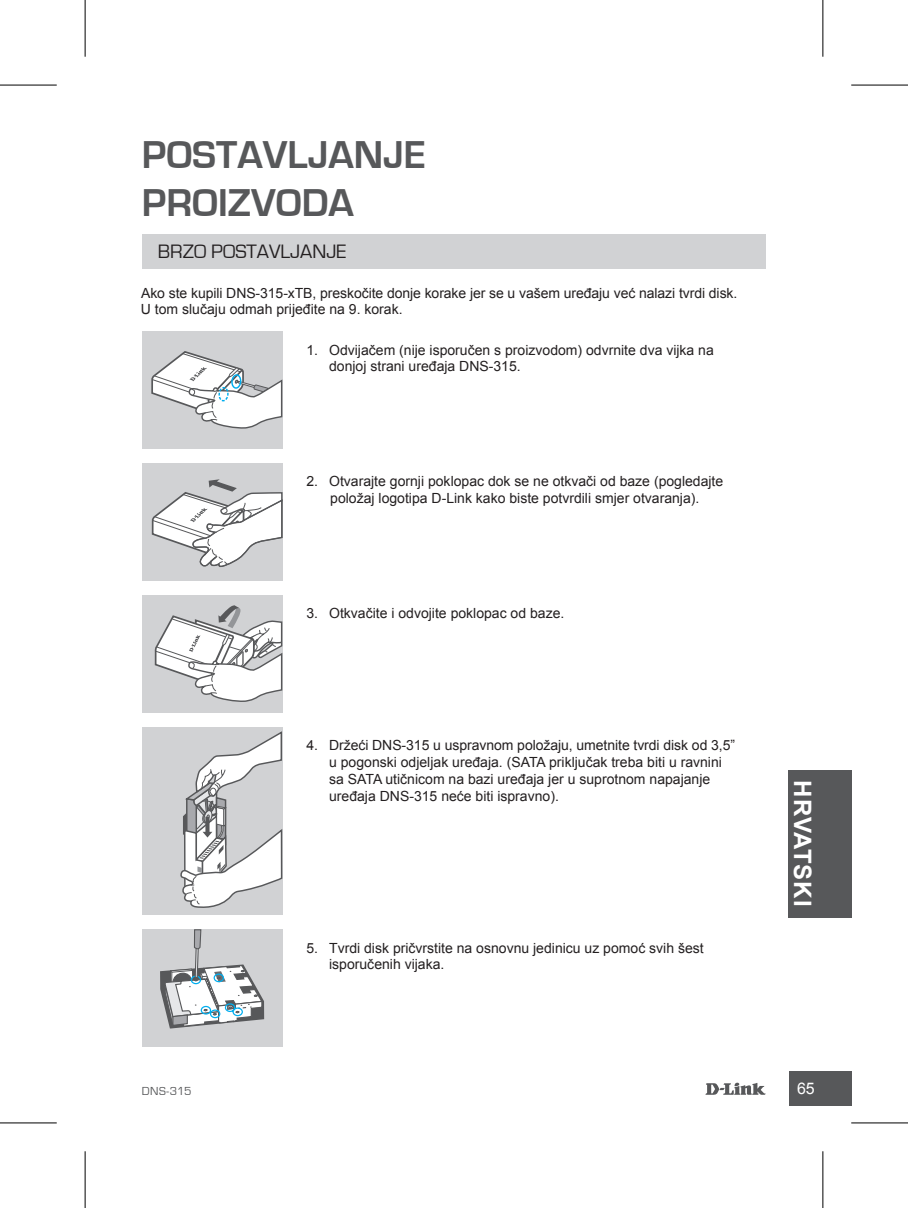
<style>
.page{position:relative;width:908px;height:1208px;background:#fff}
.page>*{position:absolute;margin:0;border:0;box-sizing:border-box;transform-origin:0 0}
.t1{font:700 40px/48px "Eurostile";color:#57585a}
.t2{font:700 24px "Arial";letter-spacing:.03em;color:#fff}
.t3{font:20px "Eurostile";color:#231f20}
.t4{font:16px "Arial";color:#fff}
.t5{font:14px/16.8px "Arial";color:#231f20}
.t6{font:12px "Eurostile";color:#57585a}
</style>
<div class="page">
<svg style="left:705px;top:1082px;width:60px;height:12px"></svg>
<div style="left:788px;top:1071px;width:62px;height:35px;background:#57585a"></div>
<div style="left:787px;top:770px;width:63px;height:148px;background:#57585a"></div>
<div style="left:142px;top:234px;width:623px;height:34px;background:#d1d2d4"></div>
<div style="left:142px;top:929px;width:140px;height:117px;background:#d1d2d4"></div>
<div style="left:142px;top:331px;width:140px;height:117px;background:#d1d2d4"></div>
<svg style="left:151px;top:350px;width:132px;height:81px"></svg>
<div style="left:142px;top:463px;width:140px;height:117px;background:#d1d2d4"></div>
<svg style="left:151px;top:479px;width:132px;height:102px"></svg>
<div style="left:142px;top:595px;width:140px;height:117px;background:#d1d2d4"></div>
<svg style="left:154px;top:605px;width:129px;height:99px"></svg>
<div style="left:142px;top:727px;width:140px;height:187px;background:#d1d2d4"></div>
<svg style="left:180px;top:730px;width:103px;height:179px"></svg>
<svg style="left:160px;top:929px;width:104px;height:99px"></svg>
<hr style="left:0;top:85px;width:57px;height:1px;background:#000">
<hr style="left:850px;top:85px;width:57px;height:1px;background:#000">
<hr style="left:0;top:1122px;width:57px;height:1px;background:#000">
<hr style="left:850px;top:1122px;width:57px;height:1px;background:#000">
<hr style="left:85px;top:0;width:1px;height:57px;background:#000">
<hr style="left:85px;top:1151px;width:1px;height:57px;background:#000">
<hr style="left:822px;top:0;width:1px;height:57px;background:#000">
<hr style="left:822px;top:1151px;width:1px;height:57px;background:#000">
<h1 class="t1" style="left:142px;top:131px;width:285px">POSTAVLJANJE<br>PROIZVODA</h1>
<h3 class="t3" style="left:158px;top:240px;width:188px">BRZO POSTAVLJAN JE</h3>
<p class="t5" style="left:141px;top:284px;width:597px">Ako ste kupili DNS-315-xTB, preskočite donje korake jer se u vašem uređaju već nalazi tvrdi disk.<br>U tom slučaju odmah prijeđite na 9. korak.</p>
<p class="t5" style="left:329px;top:341px;width:386px;text-indent:-23px">1. Odvijačem (nije isporučen s proizvodom) odvrnite dva vijka na donjoj strani uređaja DNS-315.</p>
<p class="t5" style="left:306px;top:473px;width:418px;text-align:center">2. Otvarajte gornji poklopac dok se ne otkvači od baze (pogledajte položaj logotipa D-Link kako biste potvrdili smjer otvaranja).</p>
<p class="t5" style="left:306px;top:605px;width:259px">3. Otkvačite i odvojite poklopac od baze.</p>
<p class="t5" style="left:329px;top:737px;width:407px;text-indent:-23px">4. Držeći DNS-315 u uspravnom položaju, umetnite tvrdi disk od 3,5” u pogonski odjeljak uređaja. (SATA priključak treba biti u ravnini sa SATA utičnicom na bazi uređaja jer u suprotnom napajanje uređaja DNS-315 neće biti ispravno).</p>
<p class="t5" style="left:329px;top:939px;width:376px;text-indent:-23px">5. Tvrdi disk pričvrstite na osnovnu jedinicu uz pomoć svih šest isporučenih vijaka.</p>
<h2 class="t2" style="left:818px;top:780px;width:127px;rotate:90deg">HRVATSKI</h2>
<p class="t6" style="left:142px;top:1084px;width:51px">DNS-315</p>
<p class="t4" style="left:796px;top:1078px;width:19px">65</p>
</div>
